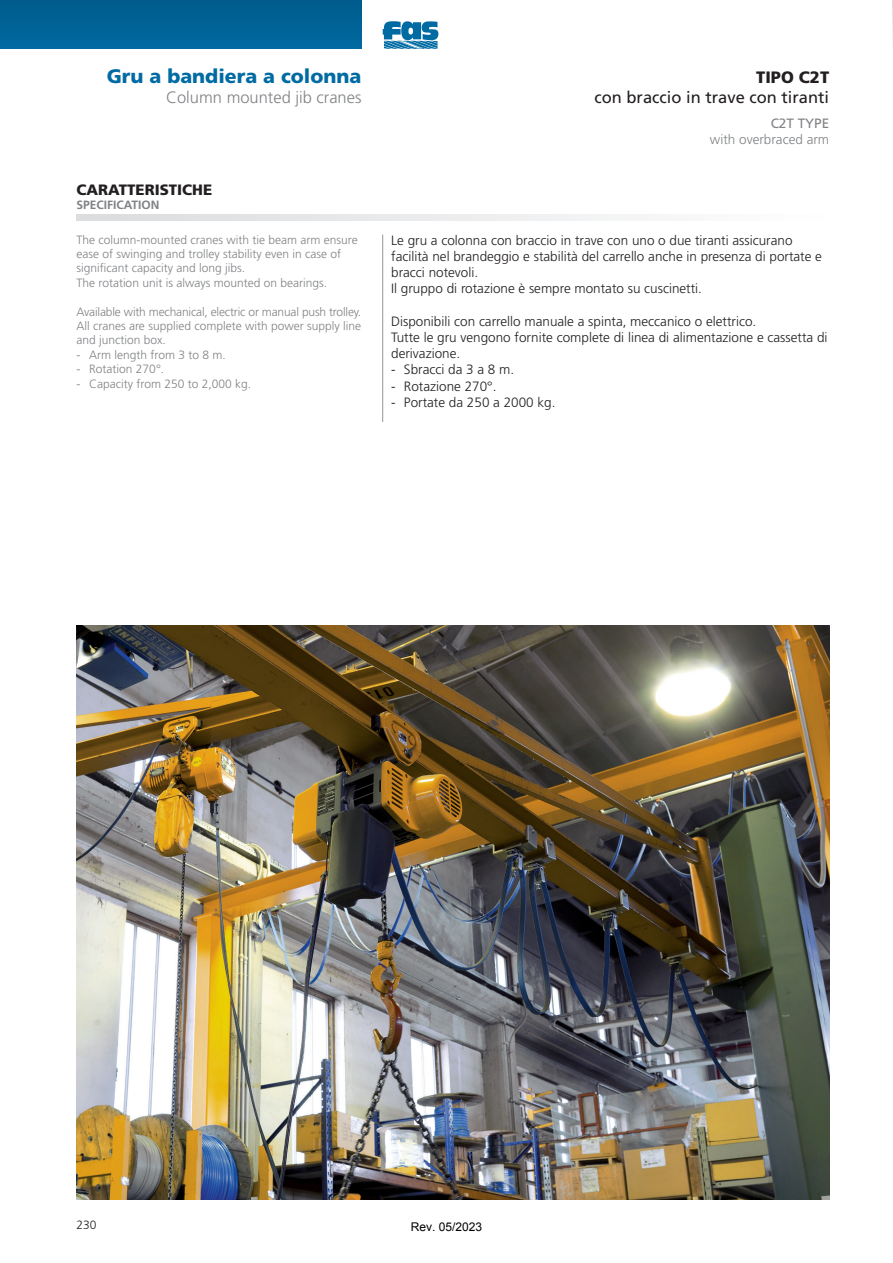
<style>
.page{position:relative;width:893px;height:1263px;background:#fff}
.page>*{position:absolute;margin:0;border:0;box-sizing:border-box;transform-origin:0 0}
.t1{font:900 19.5px "Frutiger";color:#006ba3}
.t2{font:16.5px "Frutiger";color:#231f20}
.t3{font:300 16.5px "Frutiger";color:#808285}
.t4{font:900 16.5px "Frutiger";color:#231f20}
.t5{font:900 15px "Frutiger";color:#231f20}
.t6{font:300 13.5px/16.2px "Frutiger";color:#231f20}
.t7{font:300 13.5px "Frutiger";color:#808285}
.t8{font:13.5px "Frutiger";color:#808285}
.t9{font:300 12px/14.4px "Frutiger";color:#808285}
.t10{font:700 12px "Frutiger";color:#808285}
.t11{font:12px "Arial";color:#000}
.t12{font:300 12px "Frutiger";color:#231f20}
</style>
<div class="page">
<svg style="left:892px;top:0;width:1px;height:38px"></svg>
<hr style="left:382px;top:235px;width:1px;height:187px;background:#939598">
<svg style="left:383px;top:21px;width:55px;height:28px"></svg>
<svg style="left:77px;top:214px;width:552px;height:7px"></svg>
<div style="left:0;top:0;width:361px;height:49px;background:#006297"></div>
<img style="left:77px;top:625px;width:752px;height:574px">
<h1 class="t1" style="left:107px;top:65px;width:256px">Gru a bandiera a colonna</h1>
<p class="t3" style="left:166px;top:88px;width:197px">Column mounted jib cranes</p>
<p class="t5" style="left:77px;top:180px;width:137px">CARATTERISTICHE</p>
<p class="t10" style="left:77px;top:198px;width:85px">SPECIFICATION</p>
<p class="t9" style="left:77px;top:232px;width:283px">The column-mounted cranes with tie beam arm ensure ease of swinging and trolley stability even in case of significant capacity and long jibs.<br>The rotation unit is always mounted on bearings.</p>
<p class="t9" style="left:77px;top:304px;width:286px;text-align:justify">Available with mechanical, electric or manual push trolley.<br>All cranes are supplied complete with power supply line and junction box.</p>
<p class="t9" style="left:77px;top:348px;width:151px">- Arm length from 3 to 8 m.</p>
<p class="t9" style="left:77px;top:362px;width:89px">- Rotation 270°.</p>
<p class="t9" style="left:77px;top:376px;width:176px">- Capacity from 250 to 2,000 kg.</p>
<p class="t4" style="left:756px;top:68px;width:74px">TIPO C2T</p>
<p class="t2" style="left:594px;top:88px;width:236px">con braccio in trave con tiranti</p>
<p class="t8" style="left:771px;top:115px;width:60px">C2T TYPE</p>
<p class="t7" style="left:710px;top:132px;width:121px">with overbraced arm</p>
<p class="t6" style="left:391px;top:232px;width:432px">Le gru a colonna con braccio in trave con uno o due tiranti assicurano facilità nel brandeggio e stabilità del carrello anche in presenza di portate e bracci notevoli.<br>Il gruppo di rotazione è sempre montato su cuscinetti.</p>
<p class="t6" style="left:391px;top:313px;width:438px">Disponibili con carrello manuale a spinta, meccanico o elettrico.<br>Tutte le gru vengono fornite complete di linea di alimentazione e cassetta di derivazione.</p>
<p class="t6" style="left:391px;top:362px;width:125px">- Sbracci da 3 a 8 m.</p>
<p class="t6" style="left:391px;top:378px;width:107px">- Rotazione 270°.</p>
<p class="t6" style="left:391px;top:394px;width:166px">- Portate da 250 a 2000 kg.</p>
<p class="t12" style="left:77px;top:1218px;width:22px">230</p>
<p class="t11" style="left:411px;top:1219px;width:73px">Rev. 05/2023</p>
</div>
